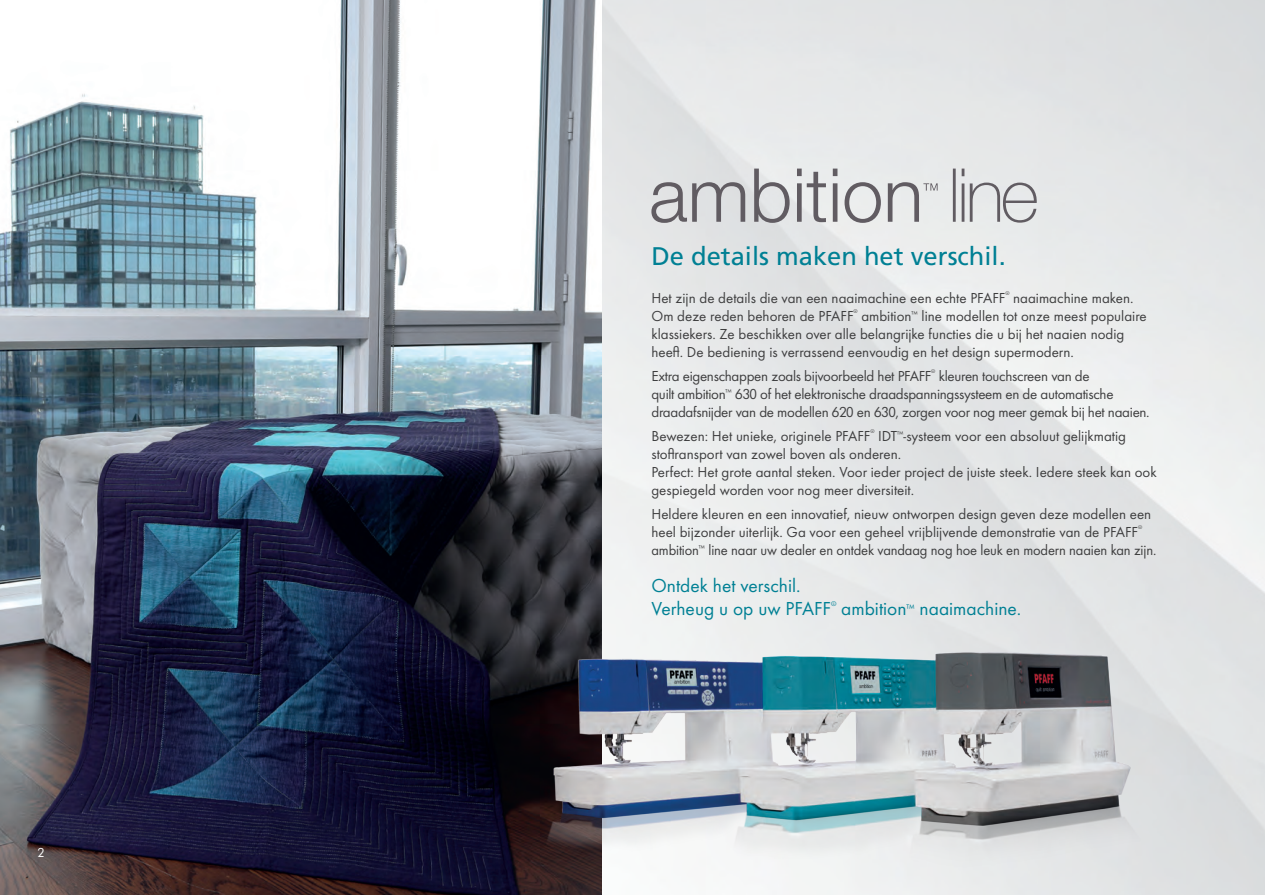
<style>
.page{position:relative;width:1265px;height:895px;background:#fff}
.page>*{position:absolute;margin:0;border:0;box-sizing:border-box;transform-origin:0 0}
.t1{font:25.5px "Frutiger";color:#008094}
.t2{font:19.5px/23.4px "Futura Headline EFOT";color:#008094}
.t3{font:15px/18px "Futura Headline EFOT";color:#3e3e3f}
.t4{font:15px/18px "Futura Headline EFOT";letter-spacing:-.02em;color:#3e3e3f}
.t5{font:13.5px "Futura Headline EFOT";color:#fff}
</style>
<div class="page">
<img style="left:0;top:0;width:602px;height:895px">
<img style="left:488px;top:633px;width:694px;height:253px">
<svg style="left:953px;top:168px;width:84px;height:55px"></svg>
<svg style="left:651px;top:168px;width:287px;height:55px"></svg>
<p class="t5" style="left:37px;top:844px;width:8px">2</p>
<h1 class="t1" style="left:651px;top:241px;width:356px">De details maken het verschil.</h1>
<p class="t3" style="left:651px;top:289px;width:497px">Het zijn de details die van een naaimachine een echte PFAFF<sup>®</sup> naaimachine maken.<br>Om deze reden behoren de PFAFF<sup>®</sup> ambition<sup>™</sup> line modellen tot onze meest populaire klassiekers. Ze beschikken over alle belangrijke functies die u bij het naaien nodig heeft. De bediening is verrassend eenvoudig en het design supermodern.</p>
<p class="t4" style="left:651px;top:367px;width:500px">Extra eigenschappen zoals bijvoorbeeld het PFAFF<sup>®</sup> kleuren touchscreen van de<br>quilt ambition<sup>™</sup> 630 of het elektronische draadspanningssysteem en de automatische draadafsnijder van de modellen 620 en 630, zorgen voor nog meer gemak bij het naaien.</p>
<p class="t3" style="left:651px;top:427px;width:507px">Bewezen: Het unieke, originele PFAFF<sup>®</sup> IDT<sup>™</sup>-systeem voor een absoluut gelijkmatig stoftransport van zowel boven als onderen.<br>Perfect: Het grote aantal steken. Voor ieder project de juiste steek. Iedere steek kan ook gespiegeld worden voor nog meer diversiteit.</p>
<p class="t3" style="left:651px;top:505px;width:506px">Heldere kleuren en een innovatief, nieuw ontworpen design geven deze modellen een heel bijzonder uiterlijk. Ga voor een geheel vrijblijvende demonstratie van de PFAFF<sup>® </sup>ambition<sup>™</sup> line naar uw dealer en ontdek vandaag nog hoe leuk en modern naaien kan zijn.</p>
<h2 class="t2" style="left:651px;top:574px;width:371px">Ontdek het verschil.<br>Verheug u op uw PFAFF<sup>®</sup> ambition<sup>™</sup> naaimachine.</h2>
</div>
